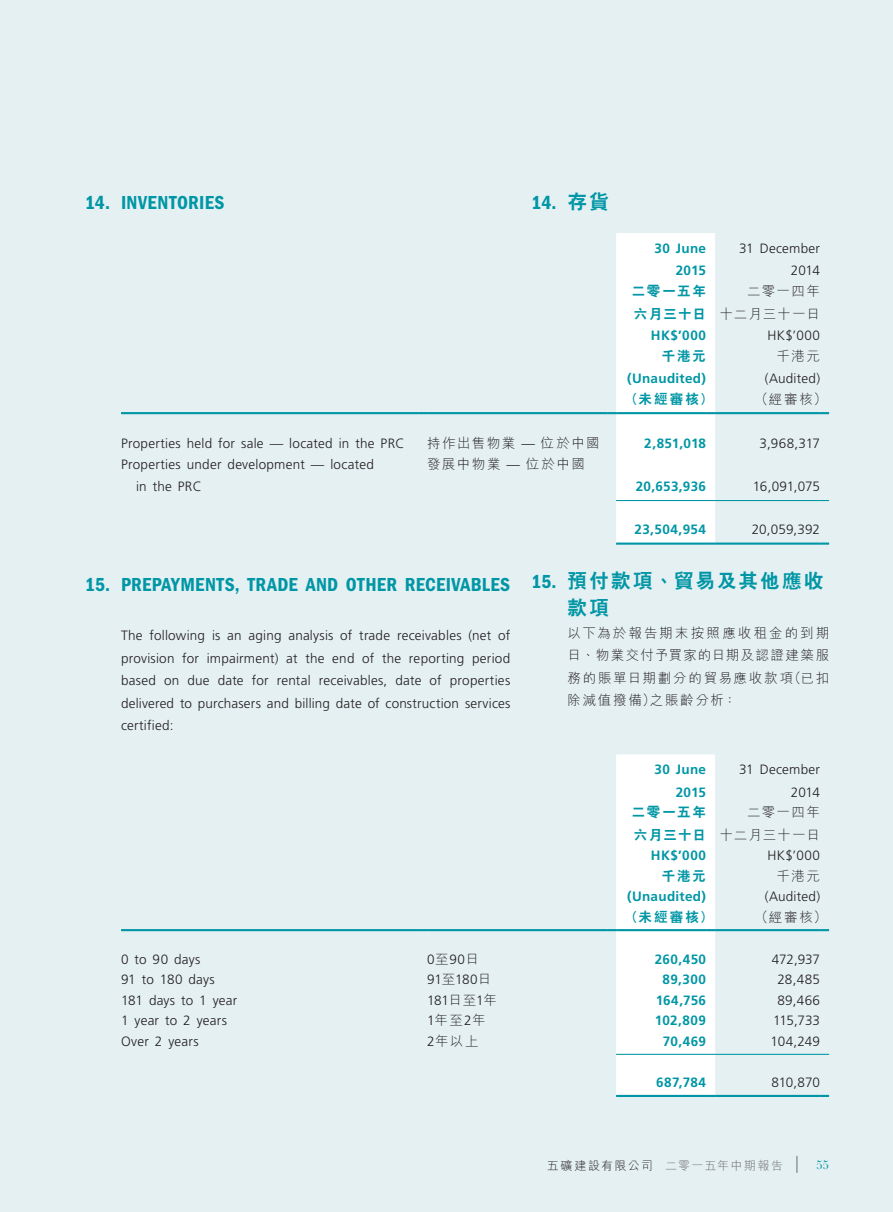
<style>
.page{position:relative;width:893px;height:1212px;background:#e5f0f3}
.page>*{position:absolute;margin:0;border:0;box-sizing:border-box;transform-origin:0 0}
._03_H1{font:19.5px "ITC Franklin Gothic Std Dm Cd";letter-spacing:.02em;color:#0096a5}
._03_H1-2{font:800 19.5px/27px "C Hei 2 HK";letter-spacing:.12em;color:#0096a5}
._12___P2{font:300 13.5px/22.5px "Frutiger LT Std";letter-spacing:.015em;color:#231f20;text-align:justify}
._15_Table_Stub{font:300 13.5px/22.5px "Frutiger LT Std";letter-spacing:.015em;color:#231f20}
._31_table_tab_6pt{font:300 13.5px/22.5px "Frutiger LT Std";letter-spacing:.01em;color:#231f20;text-align:right}
._31_table_tab_6pt-2{font:700 13.5px/22.5px "Frutiger LT Std";letter-spacing:.025em;color:#0096a5;text-align:right}
._12___P2-2{font:300 13.5px/22.5px "M Hei HK";letter-spacing:.12em;color:#231f20;text-align:justify}
._15_Table_Stub-2{font:300 13.5px "M Hei HK";letter-spacing:.115em;color:#231f20}
._31_table_tab_6pt-3{font:300 13.5px/22.5px "M Hei HK";letter-spacing:.08em;color:#231f20;text-align:right}
._31_table_tab_6pt-4{font:800 13.5px/22.5px "C Hei 2 HK";letter-spacing:.1em;color:#0096a5}
._31_table_tab_6pt-5{font:800 13.5px "C Hei 2 HK";letter-spacing:.135em;color:#0096a5}
._31_table_tab_6pt-6{font:300 13.5px "M Hei HK";letter-spacing:.105em;color:#231f20}
.t1{font:300 12px "M Hei HK";letter-spacing:.11em;color:#6c6d70}
.t2{font:12px "Didot LT Std";color:#0096a5}
.s1{font-family:"C Hei 2 HK";font-weight:800}
.s2{font-family:"Frutiger LT Std"}
.s3{font-family:"ITC Franklin Gothic Std Dm Cd";font-weight:400}
.s4{font-family:"M Hei HK"}
.s5{color:#231f20}
</style>
<div class="page">
<svg style="left:796px;top:1156px;width:1px;height:17px"></svg>
<hr style="left:121px;top:412px;width:297px;height:2px;background:#0096a5">
<svg style="left:418px;top:412px;width:9px;height:2px"></svg>
<hr style="left:427px;top:412px;width:180px;height:2px;background:#0096a5">
<hr style="left:715px;top:412px;width:105px;height:2px;background:#0096a5">
<svg style="left:820px;top:412px;width:9px;height:2px"></svg>
<hr style="left:715px;top:542px;width:105px;height:3px;background:#0096a5">
<svg style="left:820px;top:542px;width:9px;height:3px"></svg>
<svg style="left:607px;top:233px;width:108px;height:312px;background:#f8fbfc"></svg>
<hr style="left:715px;top:500px;width:105px;height:1px;background:#0096a5">
<hr style="left:121px;top:929px;width:297px;height:2px;background:#0096a5">
<svg style="left:418px;top:929px;width:9px;height:2px"></svg>
<hr style="left:427px;top:929px;width:180px;height:2px;background:#0096a5">
<hr style="left:715px;top:929px;width:105px;height:2px;background:#0096a5">
<svg style="left:820px;top:929px;width:9px;height:2px"></svg>
<hr style="left:715px;top:1095px;width:105px;height:2px;background:#0096a5">
<svg style="left:820px;top:1095px;width:9px;height:2px"></svg>
<svg style="left:607px;top:754px;width:108px;height:343px;background:#f8fcfc"></svg>
<hr style="left:715px;top:1054px;width:105px;height:1px;background:#0096a5">
<p class="_03_H1" style="left:85px;top:191px;width:141px">14. INVENTORIES</p>
<p class="_03_H1" style="left:531px;top:191px;width:79px">14. <span class="s1">存貨</span></p>
<p class="_31_table_tab_6pt-2" style="left:654px;top:237px;width:53px">30 June<br>2015</p>
<p class="_31_table_tab_6pt" style="left:739px;top:237px;width:83px">31 December<br>2014</p>
<p class="_31_table_tab_6pt-4" style="left:632px;top:280px;width:76px">二零一五年六月三十日</p>
<p class="_31_table_tab_6pt-3" style="left:720px;top:280px;width:102px">二零一四年<br>十二月三十一日</p>
<p class="_31_table_tab_6pt-2" style="left:651px;top:324px;width:57px">HK$’000</p>
<p class="_31_table_tab_6pt" style="left:767px;top:324px;width:54px">HK$’000</p>
<p class="_31_table_tab_6pt-5" style="left:662px;top:347px;width:46px">千港元</p>
<p class="_31_table_tab_6pt-6" style="left:776px;top:347px;width:45px">千港元</p>
<p class="_31_table_tab_6pt-2" style="left:627px;top:367px;width:80px">(Unaudited)</p>
<p class="_31_table_tab_6pt" style="left:765px;top:367px;width:57px">(Audited)</p>
<p class="_31_table_tab_6pt-5" style="left:625px;top:390px;width:89px">（未經審核）</p>
<p class="_31_table_tab_6pt-6" style="left:755px;top:389px;width:74px">（經審核）</p>
<p class="_15_Table_Stub" style="left:121px;top:432px;width:285px">Properties held for sale — located in the PRC</p>
<p class="_15_Table_Stub-2" style="left:427px;top:433px;width:174px">持作出售物業 <span class="s2">—</span> 位於中國</p>
<p class="_31_table_tab_6pt-2" style="left:644px;top:432px;width:63px">2,851,018</p>
<p class="_31_table_tab_6pt" style="left:760px;top:432px;width:62px">3,968,317</p>
<p class="_15_Table_Stub" style="left:136px;top:453px;width:239px;text-indent:-15px">Properties under development — located in the PRC</p>
<p class="_15_Table_Stub-2" style="left:427px;top:454px;width:159px">發展中物業 <span class="s2">—</span> 位於中國</p>
<p class="_31_table_tab_6pt-2" style="left:636px;top:475px;width:72px">20,653,936</p>
<p class="_31_table_tab_6pt" style="left:753px;top:476px;width:69px">16,091,075</p>
<p class="_31_table_tab_6pt-2" style="left:635px;top:518px;width:73px">23,504,954</p>
<p class="_31_table_tab_6pt" style="left:752px;top:519px;width:70px">20,059,392</p>
<p class="_03_H1" style="left:85px;top:573px;width:427px">15. PREPAYMENTS, TRADE AND OTHER RECEIVABLES</p>
<p class="_12___P2" style="left:121px;top:624px;width:391px">The following is an aging analysis of trade receivables (net of provision for impairment) at the end of the reporting period based on due date for rental receivables, date of properties delivered to purchasers and billing date of construction services certified:</p>
<p class="_03_H1-2" style="left:567px;top:568px;width:258px;text-indent:-36px"><span class="s3">15.</span> 預付款項、貿易及其他應收款項</p>
<p class="_12___P2-2" style="left:567px;top:621px;width:263px">以下為於報告期末按照應收租金的到期日、物業交付予買家的日期及認證建築服務的賬單日期劃分的貿易應收款項（已扣除減值撥備）之賬齡分析：</p>
<p class="_31_table_tab_6pt-2" style="left:654px;top:758px;width:53px">30 June<br>2015</p>
<p class="_31_table_tab_6pt" style="left:739px;top:758px;width:83px">31 December<br>2014</p>
<p class="_31_table_tab_6pt-4" style="left:632px;top:801px;width:76px">二零一五年六月三十日</p>
<p class="_31_table_tab_6pt-3" style="left:720px;top:800px;width:102px">二零一四年<br>十二月三十一日</p>
<p class="_31_table_tab_6pt-2" style="left:651px;top:844px;width:57px">HK$’000</p>
<p class="_31_table_tab_6pt" style="left:767px;top:844px;width:54px">HK$’000</p>
<p class="_31_table_tab_6pt-5" style="left:662px;top:866px;width:46px">千港元</p>
<p class="_31_table_tab_6pt-6" style="left:776px;top:866px;width:45px">千港元</p>
<p class="_31_table_tab_6pt-2" style="left:627px;top:885px;width:80px">(Unaudited)</p>
<p class="_31_table_tab_6pt" style="left:765px;top:885px;width:57px">(Audited)</p>
<p class="_31_table_tab_6pt-5" style="left:625px;top:908px;width:89px">（未經審核）</p>
<p class="_31_table_tab_6pt-6" style="left:755px;top:907px;width:74px">（經審核）</p>
<p class="_15_Table_Stub" style="left:121px;top:948px;width:81px">0 to 90 days</p>
<p class="_15_Table_Stub" style="left:427px;top:948px;width:53px">0<span class="s4">至</span>90<span class="s4">日</span></p>
<p class="_31_table_tab_6pt-2" style="left:655px;top:948px;width:53px">260,450</p>
<p class="_31_table_tab_6pt" style="left:772px;top:948px;width:50px">472,937</p>
<p class="_15_Table_Stub" style="left:121px;top:968px;width:95px">91 to 180 days</p>
<p class="_15_Table_Stub" style="left:427px;top:968px;width:66px">91<span class="s4">至</span>180<span class="s4">日</span></p>
<p class="_31_table_tab_6pt-2" style="left:662px;top:968px;width:45px">89,300</p>
<p class="_31_table_tab_6pt" style="left:777px;top:968px;width:44px">28,485</p>
<p class="_15_Table_Stub" style="left:121px;top:989px;width:118px">181 days to 1 year</p>
<p class="_15_Table_Stub" style="left:427px;top:989px;width:71px">181<span class="s4">日至</span>1<span class="s4">年</span></p>
<p class="_31_table_tab_6pt-2" style="left:656px;top:989px;width:52px">164,756</p>
<p class="_31_table_tab_6pt" style="left:777px;top:989px;width:44px">89,466</p>
<p class="_15_Table_Stub" style="left:121px;top:1009px;width:107px">1 year to 2 years</p>
<p class="_15_Table_Stub-2" style="left:427px;top:1011px;width:60px"><span class="s2">1</span>年至<span class="s2">2</span>年</p>
<p class="_31_table_tab_6pt-2" style="left:655px;top:1009px;width:53px">102,809</p>
<p class="_31_table_tab_6pt" style="left:773px;top:1009px;width:48px">115,733</p>
<p class="_15_Table_Stub" style="left:121px;top:1030px;width:79px">Over 2 years</p>
<p class="_15_Table_Stub-2" style="left:427px;top:1031px;width:53px"><span class="s2">2</span>年以上</p>
<p class="_31_table_tab_6pt-2" style="left:663px;top:1030px;width:45px">70,469</p>
<p class="_31_table_tab_6pt" style="left:770px;top:1030px;width:51px">104,249</p>
<p class="_31_table_tab_6pt-2" style="left:656px;top:1071px;width:51px">687,784</p>
<p class="_31_table_tab_6pt" style="left:771px;top:1072px;width:50px">810,870</p>
<p class="t1" style="left:547px;top:1157px;width:238px"><span class="s5">五礦建設有限公司</span> 二零一五年中期報告</p>
<p class="t2" style="left:816px;top:1158px;width:14px">55</p>
</div>
